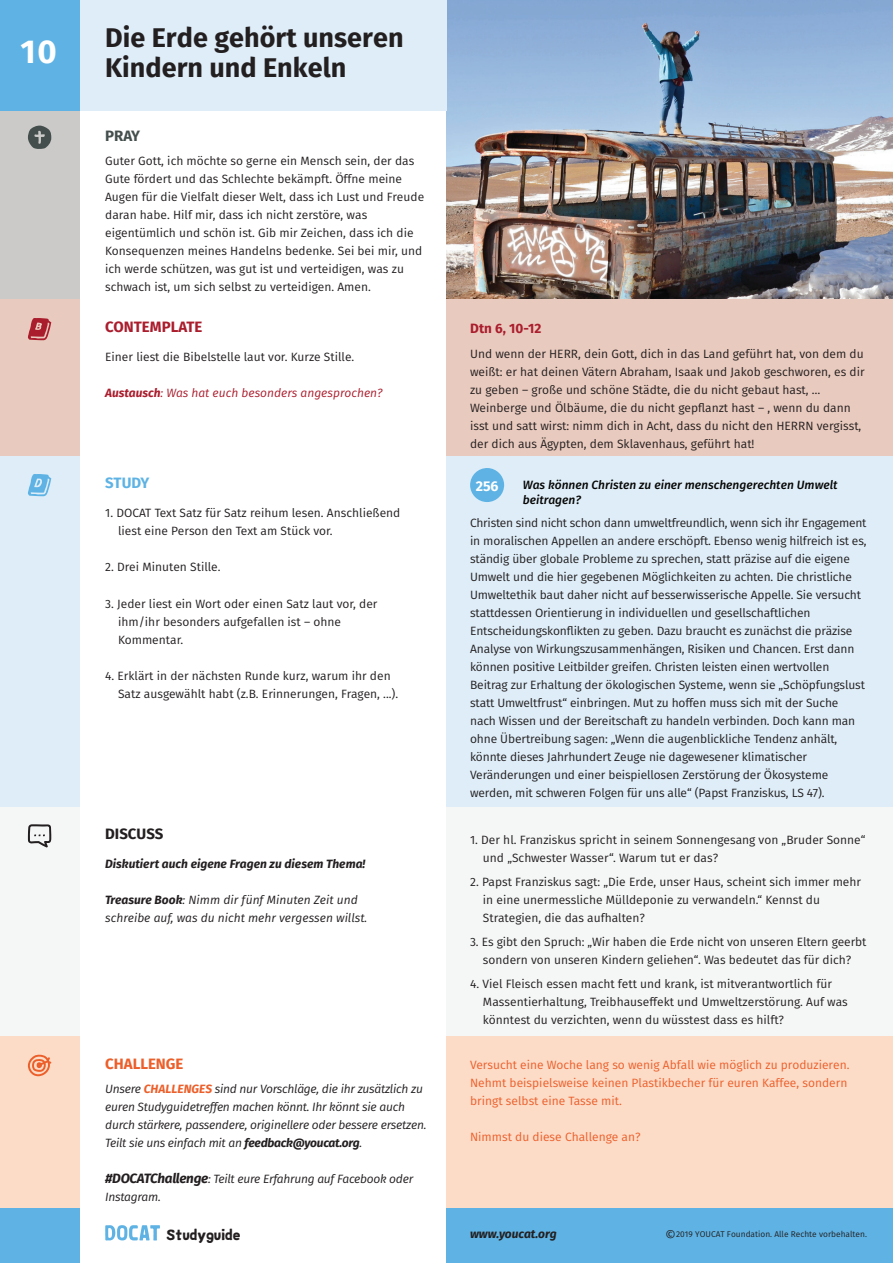
<style>
.page{position:relative;width:893px;height:1263px;background:#fff}
.page>*{position:absolute;margin:0;border:0;box-sizing:border-box;transform-origin:0 0}
.t1{font:700 33px "Fira Sans";color:#fff}
.t2{font:700 27px/30px "Fira Sans";color:#231f20}
.t3{font:700 15px "Fira Sans";color:#aa1d2d}
.t4{font:700 15px "Fira Sans";color:#ec5f2a}
.t5{font:700 15px "Fira Sans";color:#231f20}
.t6{font:700 15px "Fira Sans";letter-spacing:-.005em;color:#5eb3e4}
.t7{font:700 15px "Fira Sans";color:#444f4d}
.t8{font:900 14.85px "Rockster";color:#231f20}
.t9{font:700 14.1px "Fira Sans";color:#fff}
.t10{font:700 13.5px "Fira Sans";color:#aa1d2d}
.t11{font:12px/18px "Fira Sans";letter-spacing:-.005em;color:#231f20}
.t12{font:italic 12px/18px "Fira Sans";letter-spacing:-.02em;color:#231f20}
.t13{font:12px/18px "Fira Sans";color:#ec5f2a}
.t14{font:italic 12px/18px "Fira Sans";color:#231f20}
.t15{font:italic 500 12px/14.4px "Fira Sans";color:#050504}
.t16{font:italic 700 12px "Fira Sans";color:#231f20}
.t17{font:italic 12px "Fira Sans";color:#aa1d2d}
.t18{font:8.4px "Fira Sans";color:#231f20}
.s1{font-weight:700}
.s2{font-weight:700;color:#ec5f2a}
.s3{font-weight:700;font-size:13.5px}
.s4{font-size:13.5px}
</style>
<div class="page">
<div style="left:446px;top:1207px;width:447px;height:56px;background:#5eb3e4"></div>
<div style="left:0;top:1207px;width:79px;height:56px;background:#5eb3e4"></div>
<img style="left:446px;top:0;width:447px;height:300px">
<div style="left:0;top:456px;width:79px;height:351px;background:#deedf8"></div>
<div style="left:446px;top:456px;width:447px;height:351px;background:#deedf8"></div>
<svg style="left:28px;top:474px;width:23px;height:22px"></svg>
<div style="left:470px;top:468px;width:34px;height:34px;background:#5eb3e4;border-radius:50%"></div>
<div style="left:79px;top:0;width:367px;height:111px;background:#deedf8"></div>
<svg style="left:105px;top:1225px;width:55px;height:15px"></svg>
<div style="left:0;top:0;width:79px;height:111px;background:#5eb3e4"></div>
<div style="left:0;top:111px;width:79px;height:189px;background:#cbcac9"></div>
<div style="left:446px;top:300px;width:447px;height:156px;background:#e9cabe"></div>
<div style="left:0;top:300px;width:79px;height:156px;background:#e9cabe"></div>
<svg style="left:28px;top:126px;width:23px;height:23px"></svg>
<svg style="left:28px;top:318px;width:23px;height:23px"></svg>
<div style="left:0;top:807px;width:79px;height:229px;background:#f5f7f7"></div>
<div style="left:446px;top:807px;width:447px;height:229px;background:#f5f7f7"></div>
<svg style="left:28px;top:824px;width:23px;height:23px"></svg>
<div style="left:0;top:1036px;width:79px;height:171px;background:#fcdbc7"></div>
<div style="left:446px;top:1036px;width:447px;height:171px;background:#fcdbc7"></div>
<svg style="left:28px;top:1054px;width:23px;height:22px"></svg>
<h1 class="t1" style="left:21px;top:24px;width:38px">10</h1>
<h2 class="t2" style="left:105px;top:21px;width:300px">Die Erde gehört unseren<br>Kindern und Enkeln</h2>
<p class="t7" style="left:105px;top:123px;width:36px">PRAY</p>
<p class="t11" style="left:105px;top:152px;width:320px">Guter Gott, ich möchte so gerne ein Mensch sein, der das Gute fördert und das Schlechte bekämpft. Öffne meine Augen für die Vielfalt dieser Welt, dass ich Lust und Freude daran habe. Hilf mir, dass ich nicht zerstöre, was eigentümlich und schön ist. Gib mir Zeichen, dass ich die Konsequenzen meines Handelns bedenke. Sei bei mir, und ich werde schützen, was gut ist und verteidigen, was zu schwach ist, um sich selbst zu verteidigen. Amen.</p>
<p class="t3" style="left:105px;top:315px;width:99px">CONTEMPLATE</p>
<p class="t11" style="left:105px;top:348px;width:251px">Einer liest die Bibelstelle laut vor. Kurze Stille.</p>
<p class="t17" style="left:105px;top:384px;width:279px"><span class="s1">Austausch</span>: Was hat euch besonders angesprochen?</p>
<p class="t10" style="left:470px;top:317px;width:73px">Dtn 6, 10-12</p>
<p class="t11" style="left:470px;top:344px;width:396px">Und wenn der HERR, dein Gott, dich in das Land geführt hat, von dem du weißt: er hat deinen Vätern Abraham, Isaak und Jakob geschworen, es dir zu geben – große und schöne Städte, die du nicht gebaut hast, … Weinberge und Ölbäume, die du nicht gepflanzt hast – , wenn du dann isst und satt wirst: nimm dich in Acht, dass du nicht den HERRN vergisst, der dich aus Ägypten, dem Sklavenhaus, geführt hat!</p>
<p class="t6" style="left:105px;top:471px;width:46px">STUDY</p>
<p class="t9" style="left:476px;top:474px;width:24px">256</p>
<p class="t11" style="left:118px;top:504px;width:284px;text-indent:-13px">1. DOCAT Text Satz für Satz reihum lesen. Anschließend liest eine Person den Text am Stück vor.</p>
<p class="t11" style="left:105px;top:558px;width:117px">2. Drei Minuten Stille.</p>
<p class="t11" style="left:118px;top:594px;width:261px;text-indent:-13px">3. Jeder liest ein Wort oder einen Satz laut vor, der ihm/ihr besonders aufgefallen ist – ohne<br>Kommentar.</p>
<p class="t11" style="left:118px;top:666px;width:282px;text-indent:-13px">4. Erklärt in der nächsten Runde kurz, warum ihr den<br>Satz ausgewählt habt (z.B. Erinnerungen, Fragen, ...).</p>
<p class="t15" style="left:523px;top:477px;width:316px">Was können Christen zu einer menschengerechten Umwelt beitragen?</p>
<p class="t11" style="left:470px;top:513px;width:398px">Christen sind nicht schon dann umweltfreundlich, wenn sich ihr Engagement in moralischen Appellen an andere erschöpft. Ebenso wenig hilfreich ist es, ständig über globale Probleme zu sprechen, statt präzise auf die eigene Umwelt und die hier gegebenen Möglichkeiten zu achten. Die christliche Umweltethik baut daher nicht auf besserwisserische Appelle. Sie versucht stattdessen Orientierung in individuellen und gesellschaftlichen Entscheidungskonflikten zu geben. Dazu braucht es zunächst die präzise Analyse von Wirkungszusammenhängen, Risiken und Chancen. Erst dann können positive Leitbilder greifen. Christen leisten einen wertvollen Beitrag zur Erhaltung der ökologischen Systeme, wenn sie „Schöpfungslust statt Umweltfrust“ einbringen. Mut zu hoffen muss sich mit der Suche nach Wissen und der Bereitschaft zu handeln verbinden. Doch kann man ohne Übertreibung sagen: „Wenn die augenblickliche Tendenz anhält, könnte dieses Jahrhundert Zeuge nie dagewesener klimatischer Veränderungen und einer beispiellosen Zerstörung der Ökosysteme werden, mit schweren Folgen für uns alle“ (Papst Franziskus, LS 47).</p>
<p class="t5" style="left:105px;top:821px;width:60px">DISCUSS</p>
<p class="t16" style="left:105px;top:854px;width:262px">Diskutiert auch eigene Fragen zu diesem Thema!</p>
<p class="t14" style="left:105px;top:891px;width:264px"><span class="s1">Treasure Book</span>: Nimm dir fünf Minuten Zeit und schreibe auf, was du nicht mehr vergessen willst.</p>
<p class="t4" style="left:105px;top:1051px;width:80px">CHALLENGE</p>
<p class="t12" style="left:105px;top:1080px;width:323px">Unsere <span class="s2">CHALLENGES</span> sind nur Vorschläge, die ihr zusätzlich zu euren Studyguidetreffen machen könnt. Ihr könnt sie auch durch stärkere, passendere, originellere oder bessere ersetzen.<br>Teilt sie uns einfach mit an <span class="s1">feedback@youcat.org</span>.</p>
<p class="t12" style="left:105px;top:1170px;width:310px"><span class="s3">#DOCATChallenge</span>: Teilt eure Erfahrung auf Facebook oder<br>Instagram.</p>
<p class="t11" style="left:483px;top:831px;width:384px;text-indent:-13px">1. Der hl. Franziskus spricht in seinem Sonnengesang von „Bruder Sonne“ und „Schwester Wasser“. Warum tut er das?</p>
<p class="t11" style="left:483px;top:873px;width:380px;text-indent:-13px">2. Papst Franziskus sagt: „Die Erde, unser Haus, scheint sich immer mehr in eine unermessliche Mülldeponie zu verwandeln.“ Kennst du<br>Strategien, die das aufhalten?</p>
<p class="t11" style="left:470px;top:933px;width:398px;text-align:center">3. Es gibt den Spruch: „Wir haben die Erde nicht von unseren Eltern geerbt sondern von unseren Kindern geliehen“. Was bedeutet das für dich?</p>
<p class="t11" style="left:483px;top:975px;width:366px;text-indent:-13px">4. Viel Fleisch essen macht fett und krank, ist mitverantwortlich für<br>Massentierhaltung, Treibhauseffekt und Umweltzerstörung. Auf was könntest du verzichten, wenn du wüsstest dass es hilft?</p>
<p class="t13" style="left:470px;top:1056px;width:381px">Versucht eine Woche lang so wenig Abfall wie möglich zu produzieren.<br>Nehmt beispielsweise keinen Plastikbecher für euren Kaffee, sondern bringt selbst eine Tasse mit.</p>
<p class="t13" style="left:470px;top:1128px;width:172px">Nimmst du diese Challenge an?</p>
<p class="t8" style="left:166px;top:1224px;width:76px">Studyguide</p>
<p class="t18" style="left:665px;top:1228px;width:203px"><span class="s4">©</span>2019 YOUCAT Foundation. Alle Rechte vorbehalten.</p>
<p class="t16" style="left:470px;top:1224px;width:88px">www.youcat.org</p>
</div>
